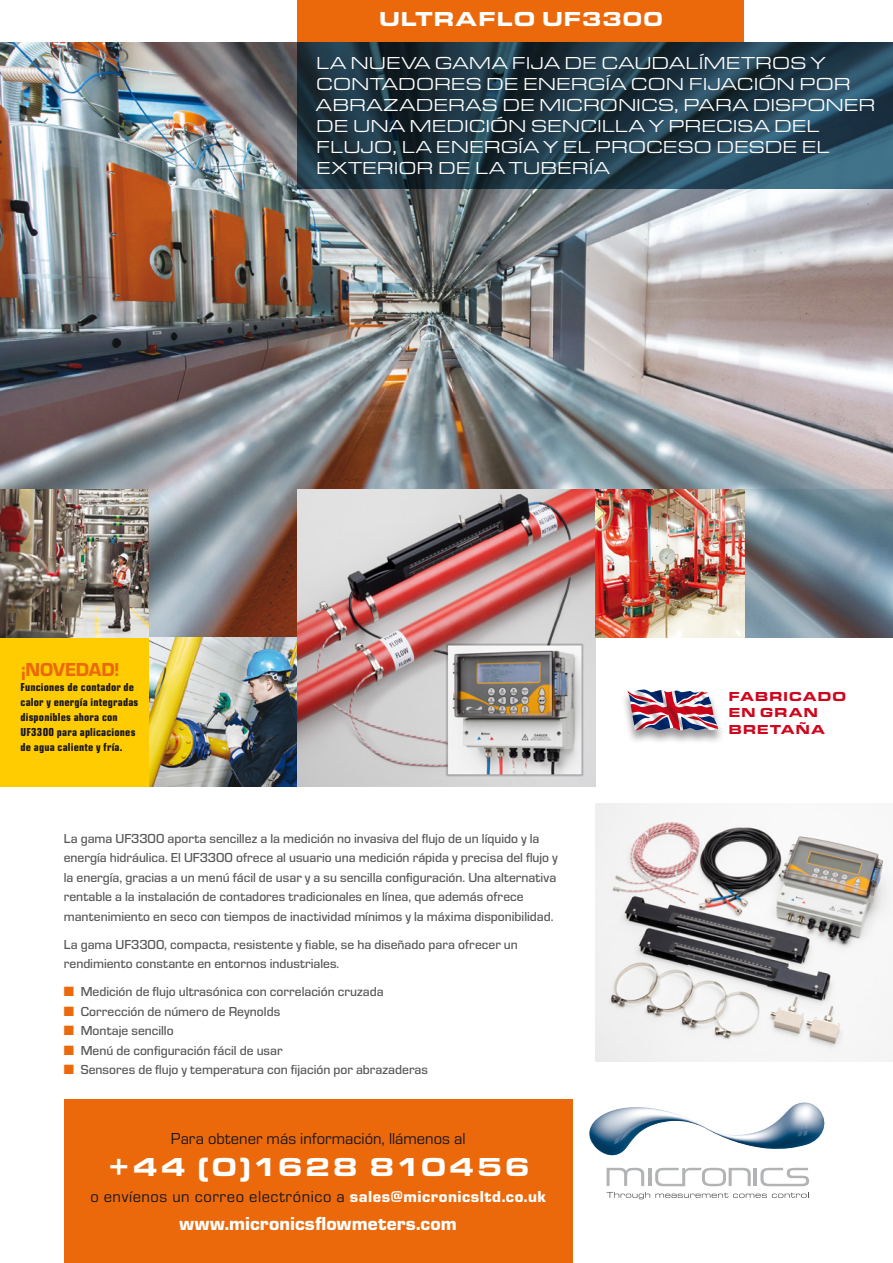
<style>
.page{position:relative;width:893px;height:1263px;background:#fff}
.page>*{position:absolute;margin:0;border:0;box-sizing:border-box;transform-origin:0 0}
.t1{font:900 27px "Eurostile Ext";letter-spacing:.065em;color:#fff}
.t2{font:900 21px "Eurostile Ext";letter-spacing:.025em;color:#fff}
.t3{font:900 19.5px "Eurostile";letter-spacing:.01em;color:#fff}
.t4{font:19.5px "Eurostile Hea";letter-spacing:-.015em;color:#eb690b}
.t5{font:18px/21px "Eurostile Ext";color:#fff}
.t6{font:16.5px "Eurostile";letter-spacing:.035em;color:#1a171c}
.t7{font:16.5px "Eurostile";letter-spacing:.015em;color:#1a171c}
.t8{font:500 13.5px/19.5px "Eurostile";color:#58585a}
.t9{font:900 13.5px/16.5px "Eurostile Ext";letter-spacing:.04em;color:#cd071e}
.t10{font:12px/15px "Eurostile Con Hea";letter-spacing:.015em;color:#1a171c}
.s1{color:#eb690b}
.s2{font-weight:900;color:#fff}
</style>
<div class="page">
<svg style="left:607px;top:1168px;width:37px;height:18px"></svg>
<hr style="left:648px;top:1168px;width:3px;height:18px;background:#b1b3b4">
<svg style="left:655px;top:1168px;width:96px;height:18px"></svg>
<hr style="left:754px;top:1168px;width:3px;height:18px;background:#b1b3b4">
<svg style="left:760px;top:1168px;width:49px;height:18px"></svg>
<img style="left:589px;top:1102px;width:236px;height:54px">
<svg style="left:606px;top:1192px;width:203px;height:7px"></svg>
<div style="left:64px;top:1099px;width:509px;height:164px;background:#eb690b"></div>
<div style="left:298px;top:0;width:446px;height:43px;background:#eb690b"></div>
<img style="left:595px;top:803px;width:298px;height:258px">
<img style="left:0;top:43px;width:893px;height:595px">
<svg style="left:298px;top:43px;width:595px;height:146px;background:#203b4a"></svg>
<img style="left:149px;top:638px;width:149px;height:149px">
<svg style="left:744px;top:489px;width:149px;height:149px;background:#778894"></svg>
<img style="left:0;top:489px;width:149px;height:149px">
<img style="left:298px;top:489px;width:297px;height:298px">
<div style="left:0;top:638px;width:149px;height:149px;background:#fecc00"></div>
<img style="left:595px;top:489px;width:149px;height:148px">
<div style="left:620px;top:689px;width:105px;height:55px;background:#1a171c;opacity:.45"></div>
<svg style="left:627px;top:689px;width:91px;height:41px"></svg>
<p class="t2" style="left:379px;top:4px;width:286px">ULTRAFLO UF3300</p>
<p class="t5" style="left:316px;top:52px;width:561px">LA NUEVA GAMA FIJA DE CAUDALÍMETROS Y CONTADORES DE ENERGÍA CON FIJACIÓN POR ABRAZADERAS DE MICRONICS, PARA DISPONER DE UNA MEDICIÓN SENCILLA Y PRECISA DEL FLUJO, LA ENERGÍA Y EL PROCESO DESDE EL EXTERIOR DE LA TUBERÍA</p>
<p class="t4" style="left:21px;top:656px;width:101px">¡NOVEDAD!</p>
<p class="t10" style="left:21px;top:679px;width:119px">Funciones de contador de calor y energía integradas disponibles ahora con<br>UF3300 para aplicaciones de agua caliente y fría.</p>
<p class="t9" style="left:729px;top:687px;width:119px">FABRICADO<br>EN GRAN<br>BRETAÑA</p>
<p class="t8" style="left:64px;top:827px;width:496px">La gama UF3300 aporta sencillez a la medición no invasiva del flujo de un líquido y la energía hidráulica. El UF3300 ofrece al usuario una medición rápida y precisa del flujo y la energía, gracias a un menú fácil de usar y a su sencilla configuración. Una alternativa rentable a la instalación de contadores tradicionales en línea, que además ofrece mantenimiento en seco con tiempos de inactividad mínimos y la máxima disponibilidad.</p>
<p class="t8" style="left:64px;top:933px;width:456px">La gama UF3300, compacta, resistente y fiable, se ha diseñado para ofrecer un rendimiento constante en entornos industriales.</p>
<p class="t8" style="left:64px;top:981px;width:321px"><span class="s1">■</span> Medición de flujo ultrasónica con correlación cruzada</p>
<p class="t8" style="left:64px;top:1000px;width:218px"><span class="s1">■</span> Corrección de número de Reynolds</p>
<p class="t8" style="left:64px;top:1020px;width:111px"><span class="s1">■</span> Montaje sencillo</p>
<p class="t8" style="left:64px;top:1039px;width:220px"><span class="s1">■</span> Menú de configuración fácil de usar</p>
<p class="t8" style="left:64px;top:1059px;width:366px"><span class="s1">■</span> Sensores de flujo y temperatura con fijación por abrazaderas</p>
<p class="t7" style="left:171px;top:1127px;width:296px">Para obtener más información, llámenos al</p>
<p class="t1" style="left:106px;top:1147px;width:425px">+44 (0)1628 810456</p>
<p class="t6" style="left:90px;top:1185px;width:457px">o envíenos un correo electrónico a <span class="s2">sales@micronicsltd.co.uk</span></p>
<p class="t3" style="left:180px;top:1209px;width:279px">www.micronicsflowmeters.com</p>
</div>
